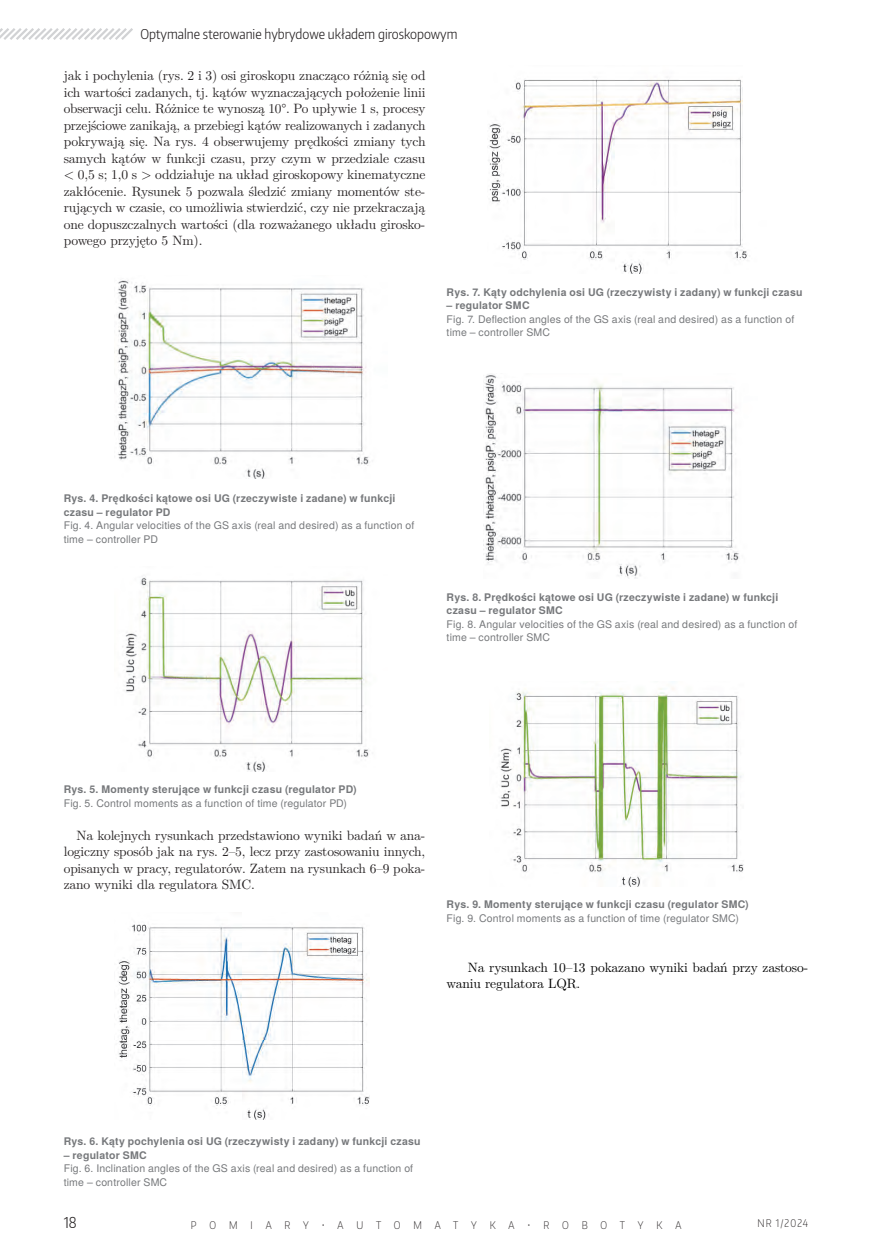
<style>
.page{position:relative;width:872px;height:1255px;background:#fff}
.page>*{position:absolute;margin:0;border:0;box-sizing:border-box;transform-origin:0 0}
.t1{font:300 15px "Encode Sans Condensed";color:#231f20}
.t2{font:13.5px/16.5px "LM Roman 10";letter-spacing:-.01em;color:#231f20;text-align:justify}
.t3{font:13.5px/16.5px "LM Roman 10";letter-spacing:-.01em;color:#000001}
.t4{font:300 13.5px "Encode Sans Condensed";color:#231f20}
.t5{font:10.5px/13.5px "Te X Gyre Heros";letter-spacing:.015em;color:#76787b}
.t6{font:700 10.5px/13.5px "Te X Gyre Heros";letter-spacing:.02em;color:#76787b}
.t7{font:200 10.5px "Encode Sans Condensed";letter-spacing:1.225em;color:#231f20}
</style>
<div class="page">
<img style="left:116px;top:280px;width:253px;height:198px">
<img style="left:122px;top:576px;width:247px;height:195px">
<img style="left:487px;top:79px;width:260px;height:195px">
<img style="left:484px;top:374px;width:255px;height:204px">
<img style="left:499px;top:687px;width:245px;height:199px">
<img style="left:117px;top:924px;width:253px;height:195px">
<svg style="left:0;top:28px;width:133px;height:12px"></svg>
<p class="t4" style="left:140px;top:25px;width:319px">Optymalne sterowanie hybrydowe układem giroskopowym</p>
<p class="t2" style="left:64px;top:66px;width:363px">jak i pochylenia (rys. 2 i 3) osi giroskopu znacząco różnią się od ich wartości zadanych, tj. kątów wyznaczających położenie linii obserwacji celu. Różnice te wynoszą 10°. Po upływie 1 s, procesy przejściowe zanikają, a przebiegi kątów realizowanych i zadanych pokrywają się. Na rys. 4 obserwujemy prędkości zmiany tych samych kątów w funkcji czasu, przy czym w przedziale czasu &lt; 0,5 s; 1,0 s &gt; oddziałuje na układ giroskopowy kinematyczne zakłócenie. Rysunek 5 pozwala śledzić zmiany momentów ste&shy;rujących w czasie, co umożliwia stwierdzić, czy nie przekraczają one dopuszczalnych wartości (dla rozważanego układu girosko&shy;powego przyjęto 5 Nm).</p>
<p class="t6" style="left:446px;top:285px;width:357px">Rys. 7. Kąty odchylenia osi UG (rzeczywisty i zadany) w funkcji czasu</p>
<p class="t6" style="left:446px;top:298px;width:84px">– regulator SMC</p>
<p class="t5" style="left:446px;top:311px;width:349px">Fig. 7. Deflection angles of the GS axis (real and desired) as a function of time – controller SMC</p>
<p class="t6" style="left:64px;top:491px;width:333px">Rys. 4. Prędkości kątowe osi UG (rzeczywiste i zadane) w funkcji czasu – regulator PD</p>
<p class="t5" style="left:64px;top:518px;width:352px">Fig. 4. Angular velocities of the GS axis (real and desired) as a function of time – controller PD</p>
<p class="t6" style="left:446px;top:590px;width:333px">Rys. 8. Prędkości kątowe osi UG (rzeczywiste i zadane) w funkcji czasu – regulator SMC</p>
<p class="t5" style="left:446px;top:616px;width:352px">Fig. 8. Angular velocities of the GS axis (real and desired) as a function of time – controller SMC</p>
<p class="t6" style="left:64px;top:782px;width:294px">Rys. 5. Momenty sterujące w funkcji czasu (regulator PD)</p>
<p class="t5" style="left:64px;top:795px;width:285px">Fig. 5. Control moments as a function of time (regulator PD)</p>
<p class="t2" style="left:64px;top:825px;width:363px;text-indent:13px">Na kolejnych rysunkach przedstawiono wyniki badań w ana&shy;logiczny sposób jak na rys. 2–5, lecz przy zastosowaniu innych, opisanych w pracy, regulatorów. Zatem na rysunkach 6–9 poka&shy;zano wyniki dla regulatora SMC.</p>
<p class="t6" style="left:446px;top:897px;width:303px">Rys. 9. Momenty sterujące w funkcji czasu (regulator SMC)</p>
<p class="t5" style="left:446px;top:910px;width:294px">Fig. 9. Control moments as a function of time (regulator SMC)</p>
<p class="t3" style="left:446px;top:957px;width:363px;text-indent:21px">Na rysunkach 10–13 pokazano wyniki badań przy zastoso&shy;waniu regulatora LQR.</p>
<p class="t6" style="left:64px;top:1134px;width:358px">Rys. 6. Kąty pochylenia osi UG (rzeczywisty i zadany) w funkcji czasu</p>
<p class="t6" style="left:64px;top:1147px;width:84px">– regulator SMC</p>
<p class="t5" style="left:64px;top:1160px;width:351px">Fig. 6. Inclination angles of the GS axis (real and desired) as a function of time – controller SMC</p>
<p class="t1" style="left:64px;top:1212px;width:14px">18</p>
<p class="t7" style="left:191px;top:1217px;width:492px">POMIARY•AUTOMATYKA•ROBOTYKA</p>
<p class="t7" style="left:757px;top:1216px;width:52px">NR 1/2024</p>
</div>
